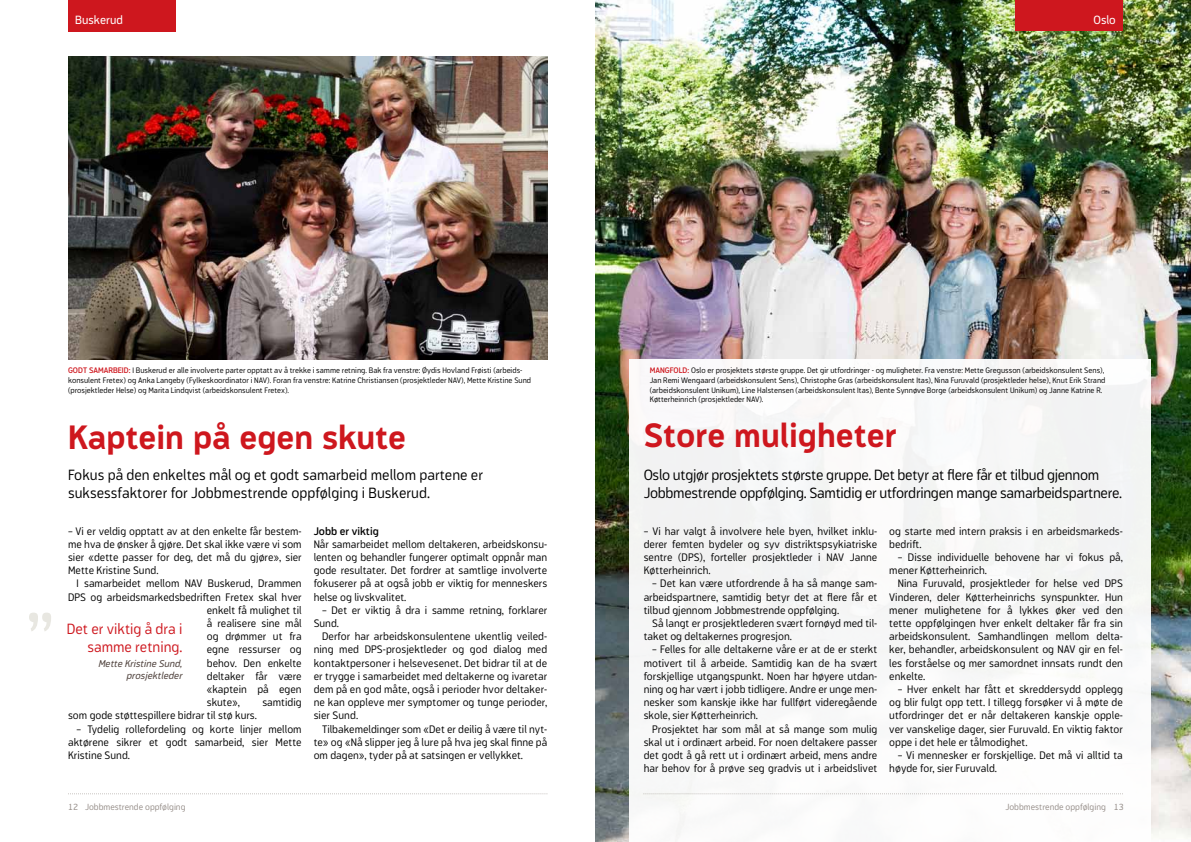
<style>
.page{position:relative;width:1191px;height:842px;background:#fff}
.page>*{position:absolute;margin:0;border:0;box-sizing:border-box;transform-origin:0 0}
.t1{font:300 80px "Modus";color:#e8e7e1}
.t2{font:700 33.4px "Modus";color:#ce171e}
.t3{font:300 15px/18px "Modus";letter-spacing:-.02em;color:#000}
.t4{font:300 15px/18px "Modus";color:#000}
.t5{font:300 15px/18px "Modus";color:#ce171e;text-align:right}
.t6{font:12px "Modus";color:#fff}
.t7{font:300 11px/13.2px "Modus";color:#000;text-align:justify}
.t8{font:italic 10px/12px "Modus";color:#51443f;text-align:right}
.t9{font:300 9px "Modus";color:#958d88}
.t10{font:300 8px/9.6px "Modus";color:#000}
.s1{font-weight:600;color:#ce171e}
.s2{font-weight:600}
</style>
<div class="page">
<svg style="left:68px;top:793px;width:479px;height:1px"></svg>
<div style="left:68px;top:0;width:108px;height:31px;background:#ce171e"></div>
<img style="left:68px;top:57px;width:479px;height:303px">
<img style="left:595px;top:0;width:596px;height:842px">
<div style="left:629px;top:360px;width:522px;height:482px;background:#f8f8f8"></div>
<svg style="left:643px;top:793px;width:480px;height:1px"></svg>
<div style="left:1015px;top:0;width:108px;height:30px;background:#ce171e"></div>
<p class="t6" style="left:75px;top:13px;width:49px">Buskerud</p>
<p class="t6" style="left:1093px;top:13px;width:24px">Oslo</p>
<h1 class="t1" style="left:26px;top:597px;width:31px">”</h1>
<p class="t10" style="left:68px;top:366px;width:465px"><span class="s1">GODT SAMARBEID:</span> I Buskerud er alle involverte parter opptatt av å trekke i samme retning. Bak fra venstre: Øydis Hovland Frøisti (arbeids&shy;konsulent Fretex) og Anka Langeby (Fylkeskoordinator i NAV). Foran fra venstre: Katrine Christiansen (prosjektleder NAV), Mette Kristine Sund (prosjektleder Helse) og Marita Lindqvist (arbeidskonsulent Fretex).</p>
<h1 class="t2" style="left:68px;top:419px;width:340px">Kaptein på egen skute</h1>
<h3 class="t4" style="left:68px;top:466px;width:416px">Fokus på den enkeltes mål og et godt samarbeid mellom partene er suksessfaktorer for Jobbmestrende oppfølging i Buskerud.</h3>
<p class="t7" style="left:68px;top:524px;width:235px">– Vi er veldig opptatt av at den enkelte får bestem-</p>
<p class="t7" style="left:68px;top:537px;width:235px">me hva de ønsker å gjøre. Det skal ikke være vi som</p>
<p class="t7" style="left:68px;top:550px;width:235px">sier «dette passer for deg, det må du gjøre», sier</p>
<p class="t7" style="left:68px;top:564px;width:92px">Mette Kristine Sund.</p>
<p class="t7" style="left:77px;top:577px;width:227px">I samarbeidet mellom NAV Buskerud, Drammen</p>
<p class="t7" style="left:68px;top:590px;width:235px">DPS og arbeidsmarkedsbedriften Fretex skal hver</p>
<p class="t7" style="left:207px;top:603px;width:96px">enkelt få mulighet til å realisere sine mål og drømmer ut fra egne ressurser og behov. Den enkelte deltaker får være «kaptein på egen skute»,</p>
<p class="t7" style="left:314px;top:524px;width:235px;text-align:left"><span class="s2">Jobb er viktig<br></span>Når samarbeidet mellom deltakeren, arbeidskonsu&shy;lenten og behandler fungerer optimalt oppnår man gode resultater. Det fordrer at samtlige involverte fokuserer på at også jobb er viktig for menneskers helse og livskvalitet.</p>
<p class="t7" style="left:322px;top:603px;width:227px">– Det er viktig å dra i samme retning, forklarer</p>
<p class="t7" style="left:314px;top:616px;width:27px">Sund.</p>
<p class="t7" style="left:322px;top:630px;width:226px">Derfor har arbeidskonsulentene ukentlig veiled-</p>
<p class="t7" style="left:314px;top:643px;width:235px">ning med DPS-prosjektleder og god dialog med</p>
<p class="t7" style="left:314px;top:656px;width:235px">kontaktpersoner i helsevesenet. Det bidrar til at de</p>
<p class="t7" style="left:314px;top:669px;width:235px">er trygge i samarbeidet med deltakerne og ivaretar</p>
<p class="t7" style="left:314px;top:682px;width:235px">dem på en god måte, også i perioder hvor deltaker-</p>
<p class="t7" style="left:314px;top:696px;width:235px">ne kan oppleve mer symptomer og tunge perioder,</p>
<p class="t7" style="left:314px;top:709px;width:46px">sier Sund.</p>
<p class="t7" style="left:322px;top:722px;width:226px">Tilbakemeldinger som «Det er deilig å være til nyt-</p>
<p class="t7" style="left:314px;top:735px;width:235px">te» og «Nå slipper jeg å lure på hva jeg skal finne på</p>
<p class="t7" style="left:314px;top:748px;width:211px">om dagen», tyder på at satsingen er vellykket.</p>
<h3 class="t5" style="left:67px;top:620px;width:117px">Det er viktig å dra i samme retning.</h3>
<p class="t8" style="left:99px;top:657px;width:85px">Mette Kristine Sund, prosjektleder</p>
<p class="t7" style="left:68px;top:709px;width:190px">som gode støttespillere bidrar til stø kurs.</p>
<p class="t7" style="left:68px;top:722px;width:235px;text-indent:9px">– Tydelig rollefordeling og korte linjer mellom aktørene sikrer et godt samarbeid, sier Mette Kristine Sund.</p>
<p class="t7" style="left:262px;top:696px;width:41px">samtidig</p>
<p class="t9" style="left:68px;top:802px;width:119px">12 Jobbmestrende oppfølging</p>
<p class="t10" style="left:649px;top:366px;width:457px"><span class="s1">MANGFOlD:</span> Oslo er prosjektets største gruppe. Det gir utfordringer - og muligheter. Fra venstre: Mette Gregusson (arbeidskonsulent Sens), Jan Remi Wengaard (arbeidskonsulent Sens), Christophe Gras (arbeidskonsulent Itas), Nina Furuvald (prosjektleder helse), Knut Erik Strand (arbeidskonsulent Unikum), Line Halstensen (arbeidskonsulent Itas), Bente Synnøve Borge (arbeidskonsulent Unikum) og Janne Katrine R.<br>Køtterheinrich (prosjektleder NAV).</p>
<h1 class="t2" style="left:643px;top:417px;width:254px">Store muligheter</h1>
<p class="t3" style="left:643px;top:466px;width:480px">Oslo utgjør prosjektets største gruppe. Det betyr at flere får et tilbud gjennom<br>Jobbmestrende oppfølging. Samtidig er utfordringen mange samarbeidspartnere.</p>
<p class="t7" style="left:643px;top:524px;width:235px">– Vi har valgt å involvere hele byen, hvilket inklu&shy;derer femten bydeler og syv distriktspsykiatriske sentre (DPS), forteller prosjektleder i NAV Janne Køtterheinrich.</p>
<p class="t7" style="left:652px;top:577px;width:226px">– Det kan være utfordrende å ha så mange sam-</p>
<p class="t7" style="left:643px;top:590px;width:235px">arbeidspartnere, samtidig betyr det at flere får et</p>
<p class="t7" style="left:643px;top:603px;width:197px">tilbud gjennom Jobbmestrende oppfølging.</p>
<p class="t7" style="left:652px;top:616px;width:226px">Så langt er prosjektlederen svært fornøyd med til-</p>
<p class="t7" style="left:643px;top:630px;width:150px">taket og deltakernes progresjon.</p>
<p class="t7" style="left:652px;top:643px;width:226px">– Felles for alle deltakerne våre er at de er sterkt</p>
<p class="t7" style="left:643px;top:656px;width:235px">motivert til å arbeide. Samtidig kan de ha svært</p>
<p class="t7" style="left:643px;top:669px;width:235px">forskjellige utgangspunkt. Noen har høyere utdan-</p>
<p class="t7" style="left:643px;top:682px;width:235px">ning og har vært i jobb tidligere. Andre er unge men-</p>
<p class="t7" style="left:643px;top:696px;width:235px">nesker som kanskje ikke har fullført videregående</p>
<p class="t7" style="left:643px;top:709px;width:116px">skole, sier Køtterheinrich.</p>
<p class="t7" style="left:652px;top:722px;width:227px">Prosjektet har som mål at så mange som mulig</p>
<p class="t7" style="left:643px;top:735px;width:235px">skal ut i ordinært arbeid. For noen deltakere passer</p>
<p class="t7" style="left:643px;top:748px;width:235px">det godt å gå rett ut i ordinært arbeid, mens andre</p>
<p class="t7" style="left:643px;top:762px;width:235px">har behov for å prøve seg gradvis ut i arbeidslivet</p>
<p class="t7" style="left:889px;top:524px;width:235px">og starte med intern praksis i en arbeidsmarkeds&shy;bedrift.</p>
<p class="t7" style="left:897px;top:550px;width:227px">– Disse individuelle behovene har vi fokus på,</p>
<p class="t7" style="left:889px;top:564px;width:99px">mener Køtterheinrich.</p>
<p class="t7" style="left:897px;top:577px;width:227px">Nina Furuvald, prosjektleder for helse ved DPS</p>
<p class="t7" style="left:889px;top:590px;width:235px">Vinderen, deler Køtterheinrichs synspunkter. Hun</p>
<p class="t7" style="left:889px;top:603px;width:235px">mener mulighetene for å lykkes øker ved den</p>
<p class="t7" style="left:889px;top:616px;width:235px">tette oppfølgingen hver enkelt deltaker får fra sin</p>
<p class="t7" style="left:889px;top:630px;width:235px">arbeidskonsulent. Samhandlingen mellom delta-</p>
<p class="t7" style="left:889px;top:643px;width:235px">ker, behandler, arbeidskonsulent og NAV gir en fel-</p>
<p class="t7" style="left:889px;top:656px;width:235px">les forståelse og mer samordnet innsats rundt den</p>
<p class="t7" style="left:889px;top:669px;width:38px">enkelte.</p>
<p class="t7" style="left:889px;top:682px;width:235px;text-indent:9px">– Hver enkelt har fått et skreddersydd opplegg og blir fulgt opp tett. I tillegg forsøker vi å møte de utfordringer det er når deltakeren kanskje opple&shy;ver vanskelige dager, sier Furuvald. En viktig faktor oppe i det hele er tålmodighet.</p>
<p class="t7" style="left:889px;top:748px;width:235px;text-indent:9px">– Vi mennesker er forskjellige. Det må vi alltid ta høyde for, sier Furuvald.</p>
<p class="t9" style="left:1005px;top:802px;width:120px">Jobbmestrende oppfølging 13</p>
</div>
